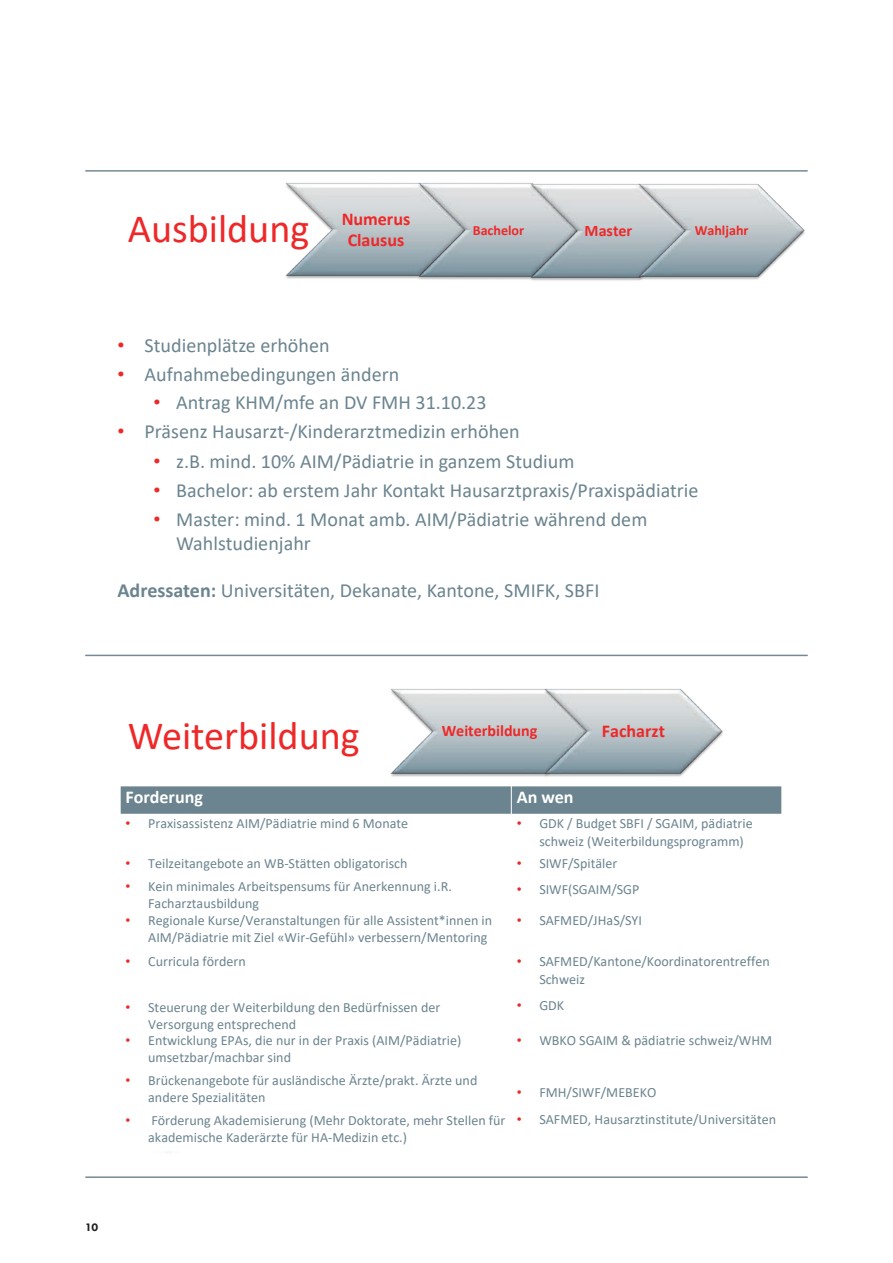
<style>
.page{position:relative;width:893px;height:1263px;background:#fff}
.page>*{position:absolute;margin:0;border:0;box-sizing:border-box;transform-origin:0 0}
.t1{font:40.2px "Calibri";color:#ee2828}
.t2{font:20.1px/24.2px "Calibri";color:#6b848f}
.t3{font:700 18px/21px "Calibri";color:#ee2828;text-align:center}
.t4{font:700 18px "Calibri";letter-spacing:-.005em;color:#fff}
.t5{font:700 16.05px "Calibri";color:#ee2828}
.t6{font:14.1px/17.1px "Calibri";color:#6b848f}
.t7{font:700 14.1px "Calibri";color:#ee2828}
.t8{font:800 11.25px "Futura PT";color:#231f20}
.s1{font-family:"Arial";color:#ee2828}
.s2{font-weight:700}
</style>
<div class="page">
<img style="left:390px;top:688px;width:152px;height:89px">
<img style="left:542px;top:688px;width:181px;height:89px">
<div style="left:120px;top:786px;width:391px;height:29px;background:#6b848f"></div>
<div style="left:511px;top:786px;width:271px;height:29px;background:#6b848f"></div>
<hr style="left:511px;top:785px;width:1px;height:368px;background:#fff">
<hr style="left:120px;top:814px;width:662px;height:3px;background:#fff">
<hr style="left:120px;top:785px;width:1px;height:368px;background:#fff">
<hr style="left:781px;top:785px;width:1px;height:368px;background:#fff">
<img style="left:285px;top:183px;width:130px;height:96px">
<img style="left:415px;top:182px;width:113px;height:98px">
<img style="left:528px;top:183px;width:108px;height:98px">
<img style="left:636px;top:183px;width:169px;height:98px">
<hr style="left:86px;top:170px;width:721px;height:2px;background:#738a95">
<hr style="left:86px;top:655px;width:721px;height:1px;background:#738a95">
<hr style="left:86px;top:1176px;width:721px;height:2px;background:#738a95">
<h1 class="t1" style="left:128px;top:200px;width:183px">Ausbildung</h1>
<p class="t3" style="left:342px;top:208px;width:70px">Numerus<br>Clausus</p>
<p class="t7" style="left:473px;top:220px;width:53px">Bachelor</p>
<p class="t5" style="left:585px;top:219px;width:49px">Master</p>
<p class="t7" style="left:695px;top:220px;width:55px">Wahljahr</p>
<h2 class="t2" style="left:117px;top:333px;width:214px"><span class="s1">•</span> Studienplätze erhöhen</h2>
<h2 class="t2" style="left:117px;top:362px;width:283px"><span class="s1">•</span> Aufnahmebedingungen ändern</h2>
<h2 class="t2" style="left:154px;top:390px;width:334px"><span class="s1">•</span> Antrag KHM/mfe an DV FMH 31.10.23</h2>
<h2 class="t2" style="left:117px;top:419px;width:404px"><span class="s1">•</span> Präsenz Hausarzt-/Kinderarztmedizin erhöhen</h2>
<h2 class="t2" style="left:154px;top:448px;width:422px"><span class="s1">•</span> z.B. mind. 10% AIM/Pädiatrie in ganzem Studium</h2>
<h2 class="t2" style="left:154px;top:477px;width:546px"><span class="s1">•</span> Bachelor: ab erstem Jahr Kontakt Hausarztpraxis/Praxispädiatrie</h2>
<h2 class="t2" style="left:176px;top:507px;width:473px;text-indent:-23px"><span class="s1">•</span> Master: mind. 1 Monat amb. AIM/Pädiatrie während dem<br>Wahlstudienjahr</h2>
<h2 class="t2" style="left:117px;top:578px;width:484px"><span class="s2">Adressaten:</span> Universitäten, Dekanate, Kantone, SMIFK, SBFI</h2>
<h1 class="t1" style="left:128px;top:708px;width:233px">Weiterbildung</h1>
<p class="t5" style="left:442px;top:720px;width:97px">Weiterbildung</p>
<p class="t3" style="left:602px;top:720px;width:65px">Facharzt</p>
<p class="t4" style="left:126px;top:784px;width:79px">Forderung</p>
<p class="t4" style="left:517px;top:784px;width:58px">An wen</p>
<p class="t6" style="left:126px;top:815px;width:284px"><span class="s1">•</span> Praxisassistenz AIM/Pädiatrie mind 6 Monate</p>
<p class="t6" style="left:539px;top:814px;width:215px;line-height:18px;text-indent:-23px"><span class="s1">•</span> GDK / Budget SBFI / SGAIM, pädiatrie schweiz (Weiterbildungsprogramm)</p>
<p class="t6" style="left:126px;top:854px;width:283px"><span class="s1">•</span> Teilzeitangebote an WB-Stätten obligatorisch</p>
<p class="t6" style="left:148px;top:877px;width:305px;text-indent:-23px"><span class="s1">•</span> Kein minimales Arbeitspensums für Anerkennung i.R.<br>Facharztausbildung</p>
<p class="t6" style="left:517px;top:854px;width:102px"><span class="s1">•</span> SIWF/Spitäler</p>
<p class="t6" style="left:517px;top:880px;width:124px"><span class="s1">•</span> SIWF(SGAIM/SGP</p>
<p class="t6" style="left:148px;top:911px;width:346px;text-indent:-23px"><span class="s1">•</span> Regionale Kurse/Veranstaltungen für alle Assistent*innen in<br>AIM/Pädiatrie mit Ziel «Wir-Gefühl» verbessern/Mentoring</p>
<p class="t6" style="left:517px;top:911px;width:127px"><span class="s1">•</span> SAFMED/JHaS/SYI</p>
<p class="t6" style="left:126px;top:952px;width:122px"><span class="s1">•</span> Curricula fördern</p>
<p class="t6" style="left:148px;top:998px;width:294px;text-indent:-23px"><span class="s1">•</span> Steuerung der Weiterbildung den Bedürfnissen der<br>Versorgung entsprechend</p>
<p class="t6" style="left:539px;top:952px;width:232px;line-height:18px;text-indent:-23px"><span class="s1">•</span> SAFMED/Kantone/Koordinatorentreffen<br>Schweiz</p>
<p class="t6" style="left:517px;top:996px;width:49px"><span class="s1">•</span> GDK</p>
<p class="t6" style="left:148px;top:1032px;width:315px;text-indent:-23px"><span class="s1">•</span> Entwicklung EPAs, die nur in der Praxis (AIM/Pädiatrie) umsetzbar/machbar sind</p>
<p class="t6" style="left:148px;top:1072px;width:331px;text-indent:-23px"><span class="s1">•</span> Brückenangebote für ausländische Ärzte/prakt. Ärzte und andere Spezialitäten</p>
<p class="t6" style="left:148px;top:1111px;width:359px;text-indent:-23px"><span class="s1">•</span> Förderung Akademisierung (Mehr Doktorate, mehr Stellen für akademische Kaderärzte für HA-Medizin etc.)</p>
<p class="t6" style="left:517px;top:1032px;width:257px"><span class="s1">•</span> WBKO SGAIM &amp; pädiatrie schweiz/WHM</p>
<p class="t6" style="left:517px;top:1084px;width:141px"><span class="s1">•</span> FMH/SIWF/MEBEKO</p>
<p class="t6" style="left:517px;top:1110px;width:261px"><span class="s1">•</span> SAFMED, Hausarztinstitute/Universitäten</p>
<p class="t8" style="left:85px;top:1220px;width:15px">10</p>
</div>
